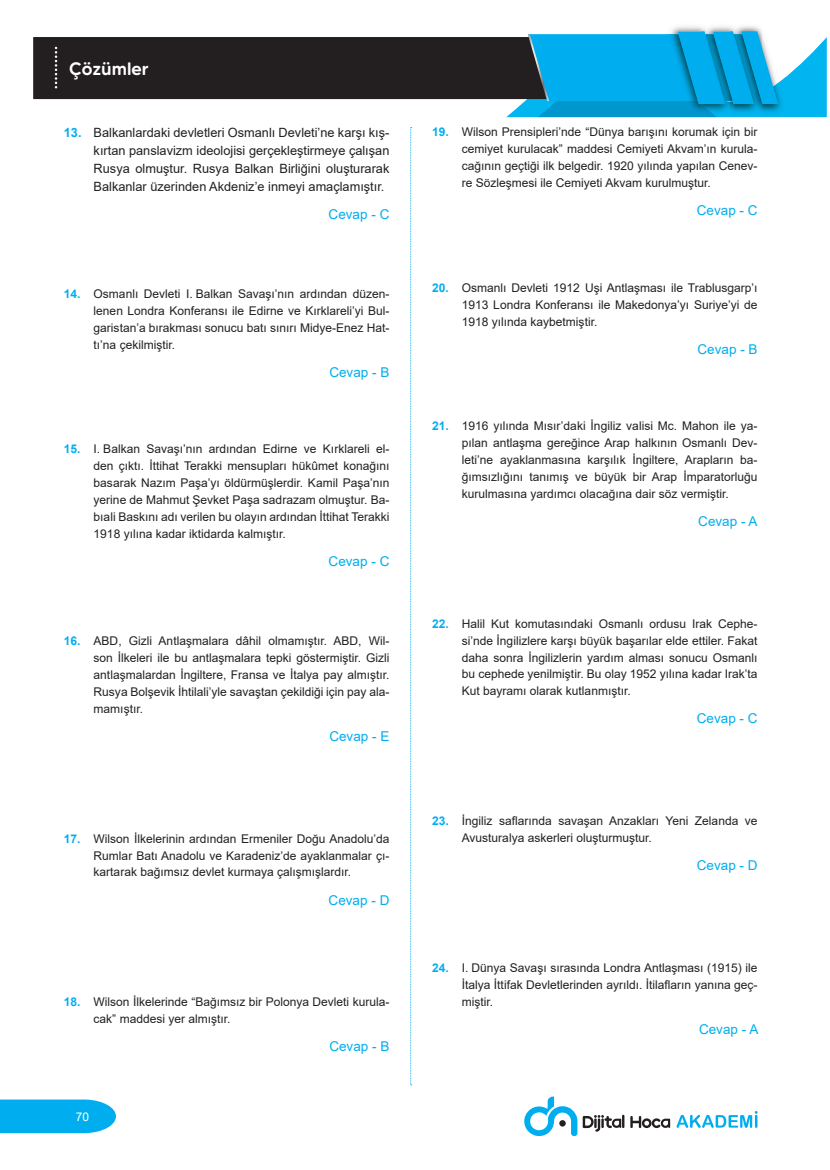
<style>
.page{position:relative;width:830px;height:1170px;background:#fff}
.page>*{position:absolute;margin:0;border:0;box-sizing:border-box;transform-origin:0 0}
.t1{font:500 18px "MADE Tommy Soft";color:#fff}
.CEVAP{font:13.5px "Arial";color:#00aeef}
.t2{font:12.75px/18px "Arial";color:#231f20;text-align:justify}
.t3{font:12px/17px "Arial";color:#231f20;text-align:justify}
.t4{font:12px "Arial";color:#fff}
.s1{font-weight:700;color:#00aeef}
</style>
<div class="page">
<svg style="left:0;top:1099px;width:116px;height:33px;background:#11b3f0"></svg>
<svg style="left:676px;top:1111px;width:81px;height:16px"></svg>
<svg style="left:630px;top:1116px;width:39px;height:12px"></svg>
<svg style="left:524px;top:1096px;width:100px;height:39px"></svg>
<svg style="left:410px;top:127px;width:1px;height:958px"></svg>
<div style="left:33px;top:37px;width:473px;height:62px;background:#231f20"></div>
<svg style="left:506px;top:26px;width:320px;height:91px;background:#2babda"></svg>
<svg style="left:55px;top:47px;width:2px;height:41px"></svg>
<h1 class="t1" style="left:69px;top:57px;width:81px">Çözümler</h1>
<p class="t2" style="left:94px;top:123px;width:297px;text-indent:-30px"><span class="s1">13.</span> Balkanlardaki devletleri Osmanlı Devleti’ne karşı kış&shy;kırtan panslavizm ideolojisi gerçekleştirmeye çalışan Rusya olmuştur. Rusya Balkan Birliğini oluşturarak Balkanlar üzerinden Akdeniz’e inmeyi amaçlamıştır.</p>
<p class="CEVAP" style="left:328px;top:205px;width:62px">Cevap - C</p>
<p class="t3" style="left:94px;top:285px;width:297px;text-indent:-30px"><span class="s1">14.</span> Osmanlı Devleti I. Balkan Savaşı’nın ardından düzen&shy;lenen Londra Konferansı ile Edirne ve Kırklareli’yi Bul&shy;garistan’a bırakması sonucu batı sınırı Midye-Enez Hat&shy;tı’na çekilmiştir.</p>
<p class="CEVAP" style="left:329px;top:363px;width:62px">Cevap - B</p>
<p class="t3" style="left:94px;top:440px;width:297px;text-indent:-30px"><span class="s1">15.</span> I. Balkan Savaşı’nın ardından Edirne ve Kırklareli el&shy;den çıktı. İttihat Terakki mensupları hükûmet konağını basarak Nazım Paşa’yı öldürmüşlerdir. Kamil Paşa’nın yerine de Mahmut Şevket Paşa sadrazam olmuştur. Ba&shy;bıali Baskını adı verilen bu olayın ardından İttihat Terakki 1918 yılına kadar iktidarda kalmıştır.</p>
<p class="CEVAP" style="left:328px;top:552px;width:62px">Cevap - C</p>
<p class="t3" style="left:94px;top:632px;width:297px;text-indent:-30px"><span class="s1">16.</span> ABD, Gizli Antlaşmalara dâhil olmamıştır. ABD, Wil&shy;son İlkeleri ile bu antlaşmalara tepki göstermiştir. Gizli antlaşmalardan İngiltere, Fransa ve İtalya pay almıştır.<br>Rusya Bolşevik İhtilali’yle savaştan çekildiği için pay ala&shy;mamıştır.</p>
<p class="CEVAP" style="left:329px;top:726px;width:62px">Cevap - E</p>
<p class="t3" style="left:94px;top:829px;width:297px;text-indent:-30px"><span class="s1">17.</span> Wilson İlkelerinin ardından Ermeniler Doğu Anadolu’da Rumlar Batı Anadolu ve Karadeniz’de ayaklanmalar çı&shy;kartarak bağımsız devlet kurmaya çalışmışlardır.</p>
<p class="CEVAP" style="left:328px;top:890px;width:62px">Cevap - D</p>
<p class="t3" style="left:94px;top:993px;width:297px;text-indent:-30px"><span class="s1">18.</span> Wilson İlkelerinde “Bağımsız bir Polonya Devleti kurula&shy;cak” maddesi yer almıştır.</p>
<p class="CEVAP" style="left:329px;top:1037px;width:62px">Cevap - B</p>
<p class="t4" style="left:76px;top:1108px;width:15px">70</p>
<p class="t3" style="left:461px;top:124px;width:297px;text-indent:-30px"><span class="s1">19.</span> Wilson Prensipleri’nde “Dünya barışını korumak için bir cemiyet kurulacak” maddesi Cemiyeti Akvam’ın kurula&shy;cağının geçtiği ilk belgedir. 1920 yılında yapılan Cenev&shy;re Sözleşmesi ile Cemiyeti Akvam kurulmuştur.</p>
<p class="CEVAP" style="left:696px;top:201px;width:62px">Cevap - C</p>
<p class="t3" style="left:461px;top:279px;width:297px;text-indent:-30px"><span class="s1">20.</span> Osmanlı Devleti 1912 Uşi Antlaşması ile Trablusgarp’ı 1913 Londra Konferansı ile Makedonya’yı Suriye’yi de 1918 yılında kaybetmiştir.</p>
<p class="CEVAP" style="left:697px;top:339px;width:62px">Cevap - B</p>
<p class="t3" style="left:461px;top:417px;width:297px;text-indent:-30px"><span class="s1">21.</span> 1916 yılında Mısır’daki İngiliz valisi Mc. Mahon ile ya&shy;pılan antlaşma gereğince Arap halkının Osmanlı Dev&shy;leti’ne ayaklanmasına karşılık İngiltere, Arapların ba&shy;ğımsızlığını tanımış ve büyük bir Arap İmparatorluğu kurulmasına yardımcı olacağına dair söz vermiştir.</p>
<p class="CEVAP" style="left:698px;top:511px;width:61px">Cevap - A</p>
<p class="t3" style="left:461px;top:614px;width:297px;text-indent:-30px"><span class="s1">22.</span> Halil Kut komutasındaki Osmanlı ordusu Irak Cephe&shy;si’nde İngilizlere karşı büyük başarılar elde ettiler. Fakat daha sonra İngilizlerin yardım alması sonucu Osmanlı bu cephede yenilmiştir. Bu olay 1952 yılına kadar Irak’ta Kut bayramı olarak kutlanmıştır.</p>
<p class="CEVAP" style="left:696px;top:709px;width:62px">Cevap - C</p>
<p class="t3" style="left:461px;top:812px;width:297px;text-indent:-30px"><span class="s1">23.</span> İngiliz saflarında savaşan Anzakları Yeni Zelanda ve<br>Avusturalya askerleri oluşturmuştur.</p>
<p class="CEVAP" style="left:696px;top:856px;width:62px">Cevap - D</p>
<p class="t3" style="left:461px;top:959px;width:297px;text-indent:-30px"><span class="s1">24.</span> I. Dünya Savaşı sırasında Londra Antlaşması (1915) ile İtalya İttifak Devletlerinden ayrıldı. İtilafların yanına geç&shy;miştir.</p>
<p class="CEVAP" style="left:698px;top:1019px;width:61px">Cevap - A</p>
</div>
